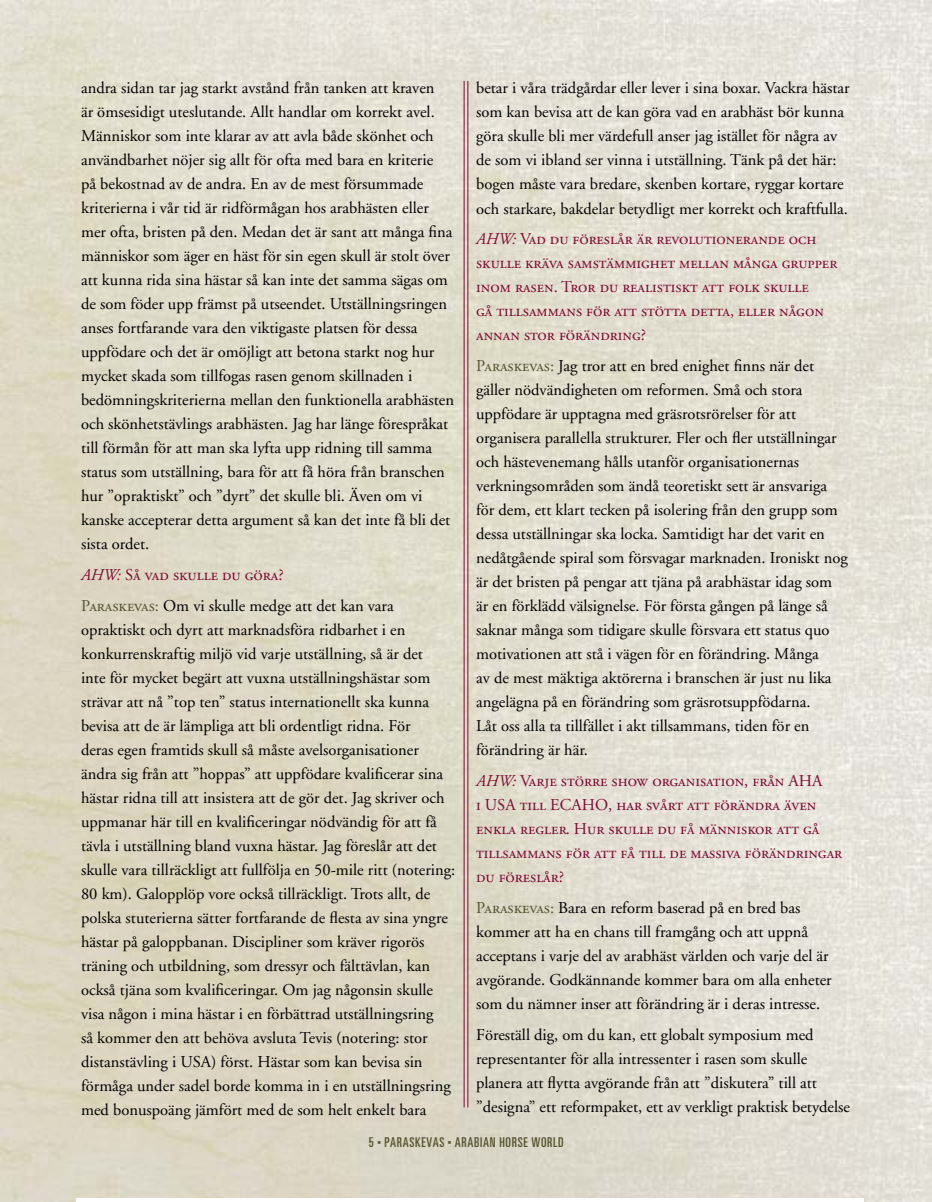
<style>
.page{position:relative;width:932px;height:1202px;background:#fff}
.page>*{position:absolute;margin:0;border:0;box-sizing:border-box;transform-origin:0 0}
.t1{font:16.5px/24px "Adobe Garamond";color:#000}
.t2{font:16.5px/24px "Adobe Garamond Regular SC";color:#7b0931}
.t3{font:ultra-condensed 13.5px "Univers";letter-spacing:.05em;color:#54532f}
.s1{font-family:"Adobe Garamond";font-style:italic}
.s2{font-family:"Adobe Garamond Regular SC";color:#54532f}
.s3{font-family:"Universal Newswith Comm Pi";font-stretch:normal;font-size:10.5px}
</style>
<div class="page">
<img style="left:0;top:0;width:932px;height:1202px">
<hr style="left:467px;top:81px;width:1px;height:1026px;background:#7b0931">
<hr style="left:463px;top:81px;width:1px;height:1026px;background:#7b0931">
<hr style="left:76px;top:1198px;width:788px;height:4px;background:#fff">
<p class="t1" style="left:81px;top:76px;width:374px">andra sidan tar jag starkt avstånd från tanken att kraven<br>är ömsesidigt uteslutande. Allt handlar om korrekt avel.<br>Människor som inte klarar av att avla både skönhet och användbarhet nöjer sig allt för ofta med bara en kriterie<br>på bekostnad av de andra. En av de mest försummade kriterierna i vår tid är ridförmågan hos arabhästen eller mer ofta, bristen på den. Medan det är sant att många fina människor som äger en häst för sin egen skull är stolt över att kunna rida sina hästar så kan inte det samma sägas om de som föder upp främst på utseendet. Utställningsringen anses fortfarande vara den viktigaste platsen för dessa uppfödare och det är omöjligt att betona starkt nog hur mycket skada som tillfogas rasen genom skillnaden i bedömningskriterierna mellan den funktionella arabhästen och skönhetstävlings arabhästen. Jag har länge förespråkat till förmån för att man ska lyfta upp ridning till samma status som utställning, bara för att få höra från branschen hur ”opraktiskt” och ”dyrt” det skulle bli. Även om vi kanske accepterar detta argument så kan det inte få bli det sista ordet.</p>
<p class="t2" style="left:81px;top:563px;width:204px"><span class="s1">AHW:</span> Så vad skulle du göra?</p>
<p class="t1" style="left:81px;top:594px;width:376px"><span class="s2">Paraskevas:</span> Om vi skulle medge att det kan vara opraktiskt och dyrt att marknadsföra ridbarhet i en konkurrenskraftig miljö vid varje utställning, så är det<br>inte för mycket begärt att vuxna utställningshästar som strävar att nå ”top ten” status internationellt ska kunna bevisa att de är lämpliga att bli ordentligt ridna. För<br>deras egen framtids skull så måste avelsorganisationer ändra sig från att ”hoppas” att uppfödare kvalificerar sina hästar ridna till att insistera att de gör det. Jag skriver och uppmanar här till en kvalificeringar nödvändig för att få tävla i utställning bland vuxna hästar. Jag föreslår att det skulle vara tillräckligt att fullfölja en 50-mile ritt (notering:<br>80 km). Galopplöp vore också tillräckligt. Trots allt, de polska stuterierna sätter fortfarande de flesta av sina yngre hästar på galoppbanan. Discipliner som kräver rigorös träning och utbildning, som dressyr och fälttävlan, kan också tjäna som kvalificeringar. Om jag någonsin skulle visa någon i mina hästar i en förbättrad utställningsring<br>så kommer den att behöva avsluta Tevis (notering: stor distanstävling i USA) först. Hästar som kan bevisa sin förmåga under sadel borde komma in i en utställningsring med bonuspoäng jämfört med de som helt enkelt bara</p>
<p class="t1" style="left:476px;top:77px;width:375px">betar i våra trädgårdar eller lever i sina boxar. Vackra hästar som kan bevisa att de kan göra vad en arabhäst bör kunna göra skulle bli mer värdefull anser jag istället för några av de som vi ibland ser vinna i utställning. Tänk på det här: bogen måste vara bredare, skenben kortare, ryggar kortare och starkare, bakdelar betydligt mer korrekt och kraftfulla.</p>
<p class="t2" style="left:476px;top:227px;width:363px"><span class="s1">AHW:</span> Vad du föreslår är revolutionerande och skulle kräva samstämmighet mellan många grupper inom rasen. Tror du realistiskt att folk skulle<br>gå tillsammans för att stötta detta, eller någon annan stor förändring?</p>
<p class="t1" style="left:476px;top:354px;width:373px"><span class="s2">Paraskevas:</span> Jag tror att en bred enighet finns när det gäller nödvändigheten om reformen. Små och stora uppfödare är upptagna med gräsrotsrörelser för att organisera parallella strukturer. Fler och fler utställningar och hästevenemang hålls utanför organisationernas verkningsområden som ändå teoretiskt sett är ansvariga för dem, ett klart tecken på isolering från den grupp som dessa utställningar ska locka. Samtidigt har det varit en nedåtgående spiral som försvagar marknaden. Ironiskt nog är det bristen på pengar att tjäna på arabhästar idag som är en förklädd välsignelse. För första gången på länge så saknar många som tidigare skulle försvara ett status quo motivationen att stå i vägen för en förändring. Många<br>av de mest mäktiga aktörerna i branschen är just nu lika angelägna på en förändring som gräsrotsuppfödarna.<br>Låt oss alla ta tillfället i akt tillsammans, tiden för en förändring är här.</p>
<p class="t2" style="left:476px;top:769px;width:367px"><span class="s1">AHW:</span> Varje större show organisation, från AHA<br>i USA till ECAHO, har svårt att förändra även enkla regler. Hur skulle du få människor att gå tillsammans för att få till de massiva förändringar du föreslår?</p>
<p class="t1" style="left:476px;top:896px;width:357px"><span class="s2">Paraskevas:</span> Bara en reform baserad på en bred bas kommer att ha en chans till framgång och att uppnå acceptans i varje del av arabhäst världen och varje del är avgörande. Godkännande kommer bara om alla enheter som du nämner inser att förändring är i deras intresse.</p>
<p class="t1" style="left:476px;top:1023px;width:375px">Föreställ dig, om du kan, ett globalt symposium med representanter för alla intressenter i rasen som skulle planera att flytta avgörande från att ”diskutera” till att ”designa” ett reformpaket, ett av verkligt praktisk betydelse</p>
<p class="t3" style="left:369px;top:1134px;width:196px">5 <span class="s3">b</span> PARASKEVAS <span class="s3">b</span> ARABIAN HORSE WORLD</p>
</div>
